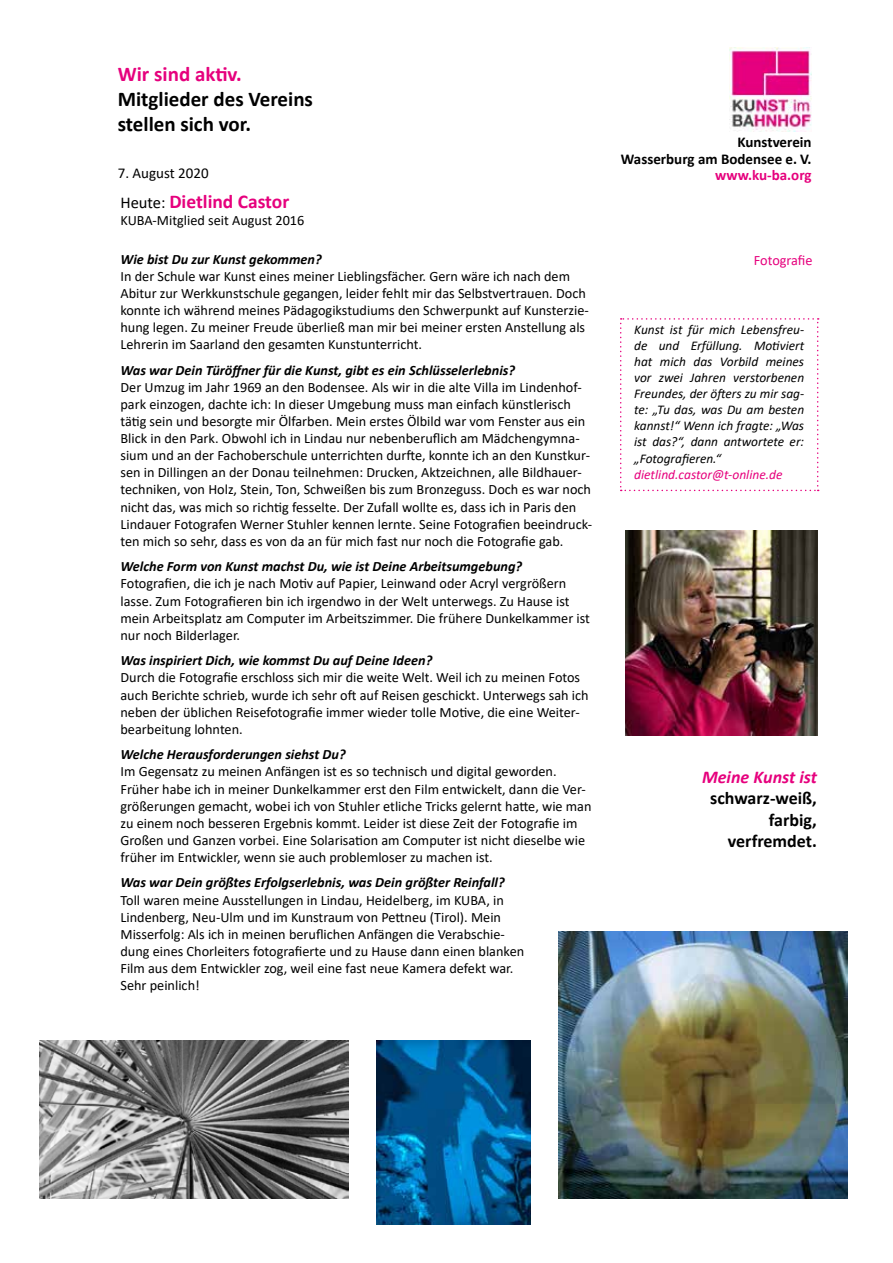
<style>
.page{position:relative;width:893px;height:1263px;background:#fff}
.page>*{position:absolute;margin:0;border:0;box-sizing:border-box;transform-origin:0 0}
.t1{font:700 21px/25.2px "Calibri";color:#000}
.t2{font:700 21px "Calibri";color:#e6007d}
.t3{font:700 19.5px "Calibri";color:#e6007d}
.t4{font:700 18px/21.6px "Calibri";color:#000;text-align:right}
.t5{font:italic 700 18px "Calibri";color:#e6007d}
.t6{font:700 15px/16.5px "Calibri";color:#000;text-align:right}
.t7{font:700 15px "Calibri";color:#e6007d}
.t8{font:15px "Calibri";color:#000}
.t9{font:14.25px/17.1px "Calibri";color:#000}
.t10{font:italic 700 14.25px "Calibri";color:#000}
.t11{font:14.25px "Calibri";letter-spacing:-.005em;color:#e6007d}
.t12{font:italic 13.5px "Calibri";color:#e6007d}
.t13{font:italic 13.35px/16px "Calibri";color:#000;text-align:justify}
.s1{font-weight:400;font-size:16.5px;color:#000}
</style>
<div class="page">
<img style="left:559px;top:932px;width:289px;height:267px">
<img style="left:730px;top:48px;width:82px;height:83px">
<svg style="left:620px;top:318px;width:199px;height:173px"></svg>
<img style="left:625px;top:530px;width:192px;height:206px">
<img style="left:40px;top:1041px;width:308px;height:158px">
<img style="left:376px;top:1041px;width:155px;height:183px">
<h1 class="t2" style="left:118px;top:59px;width:125px">Wir sind aktiv.</h1>
<h1 class="t1" style="left:118px;top:86px;width:197px">Mitglieder des Vereins stellen sich vor.</h1>
<p class="t8" style="left:118px;top:162px;width:92px">7. August 2020</p>
<h2 class="t3" style="left:120px;top:188px;width:170px"><span class="s1">Heute:</span> Dietlind Castor</h2>
<p class="t9" style="left:120px;top:212px;width:185px">KUBA-Mitglied seit August 2016</p>
<p class="t10" style="left:120px;top:249px;width:203px">Wie bist Du zur Kunst gekommen?</p>
<p class="t9" style="left:120px;top:267px;width:470px">In der Schule war Kunst eines meiner Lieblingsfächer. Gern wäre ich nach dem Abitur zur Werkkunstschule gegangen, leider fehlt mir das Selbstvertrauen. Doch konnte ich während meines Pädagogikstudiums den Schwerpunkt auf Kunsterzie&shy;hung legen. Zu meiner Freude überließ man mir bei meiner ersten Anstellung als Lehrerin im Saarland den gesamten Kunstunterricht.</p>
<p class="t10" style="left:120px;top:360px;width:396px">Was war Dein Türöffner für die Kunst, gibt es ein Schlüsselerlebnis?</p>
<p class="t9" style="left:120px;top:378px;width:473px">Der Umzug im Jahr 1969 an den Bodensee. Als wir in die alte Villa im Lindenhof&shy;park einzogen, dachte ich: In dieser Umgebung muss man einfach künstlerisch tätig sein und besorgte mir Ölfarben. Mein erstes Ölbild war vom Fenster aus ein Blick in den Park. Obwohl ich in Lindau nur nebenberuflich am Mädchengymna&shy;sium und an der Fachoberschule unterrichten durfte, konnte ich an den Kunstkur&shy;sen in Dillingen an der Donau teilnehmen: Drucken, Aktzeichnen, alle Bildhauer&shy;techniken, von Holz, Stein, Ton, Schweißen bis zum Bronzeguss. Doch es war noch nicht das, was mich so richtig fesselte. Der Zufall wollte es, dass ich in Paris den Lindauer Fotografen Werner Stuhler kennen lernte. Seine Fotografien beeindruck&shy;ten mich so sehr, dass es von da an für mich fast nur noch die Fotografie gab.</p>
<p class="t10" style="left:120px;top:556px;width:403px">Welche Form von Kunst machst Du, wie ist Deine Arbeitsumgebung?</p>
<p class="t9" style="left:120px;top:575px;width:471px">Fotografien, die ich je nach Motiv auf Papier, Leinwand oder Acryl vergrößern lasse. Zum Fotografieren bin ich irgendwo in der Welt unterwegs. Zu Hause ist mein Arbeitsplatz am Computer im Arbeitszimmer. Die frühere Dunkelkammer ist nur noch Bilderlager.</p>
<p class="t10" style="left:120px;top:650px;width:313px">Was inspiriert Dich, wie kommst Du auf Deine Ideen?</p>
<p class="t9" style="left:120px;top:669px;width:470px">Durch die Fotografie erschloss sich mir die weite Welt. Weil ich zu meinen Fotos auch Berichte schrieb, wurde ich sehr oft auf Reisen geschickt. Unterwegs sah ich neben der üblichen Reisefotografie immer wieder tolle Motive, die eine Weiter&shy;bearbeitung lohnten.</p>
<p class="t10" style="left:120px;top:744px;width:227px">Welche Herausforderungen siehst Du?</p>
<p class="t9" style="left:120px;top:763px;width:473px">Im Gegensatz zu meinen Anfängen ist es so technisch und digital geworden.<br>Früher habe ich in meiner Dunkelkammer erst den Film entwickelt, dann die Ver&shy;größerungen gemacht, wobei ich von Stuhler etliche Tricks gelernt hatte, wie man zu einem noch besseren Ergebnis kommt. Leider ist diese Zeit der Fotografie im Großen und Ganzen vorbei. Eine Solarisation am Computer ist nicht dieselbe wie früher im Entwickler, wenn sie auch problemloser zu machen ist.</p>
<p class="t10" style="left:120px;top:872px;width:386px">Was war Dein größtes Erfolgserlebnis, was Dein größter Reinfall?</p>
<p class="t9" style="left:120px;top:891px;width:405px">Toll waren meine Ausstellungen in Lindau, Heidelberg, im KUBA, in Lindenberg, Neu-Ulm und im Kunstraum von Pettneu (Tirol). Mein Misserfolg: Als ich in meinen beruflichen Anfängen die Verabschie&shy;dung eines Chorleiters fotografierte und zu Hause dann einen blanken Film aus dem Entwickler zog, weil eine fast neue Kamera defekt war.<br>Sehr peinlich!</p>
<p class="t6" style="left:621px;top:134px;width:192px">Kunstverein<br>Wasserburg am Bodensee e. V.</p>
<p class="t7" style="left:715px;top:165px;width:98px">www.ku-ba.org</p>
<p class="t11" style="left:754px;top:250px;width:60px">Fotografie</p>
<p class="t13" style="left:634px;top:321px;width:171px">Kunst ist für mich Lebensfreu&shy;de und Erfüllung. Motiviert hat mich das Vorbild meines vor zwei Jahren verstorbenen Freundes, der öfters zu mir sag&shy;te: „Tu das, was Du am besten kannst!“ Wenn ich fragte: „Was ist das?“, dann antwortete er: „Fotografieren.“</p>
<p class="t12" style="left:634px;top:465px;width:150px">dietlind.castor@t-online.de</p>
<p class="t5" style="left:702px;top:764px;width:116px">Meine Kunst ist</p>
<p class="t4" style="left:710px;top:787px;width:108px">schwarz-weiß, farbig, verfremdet.</p>
</div>
